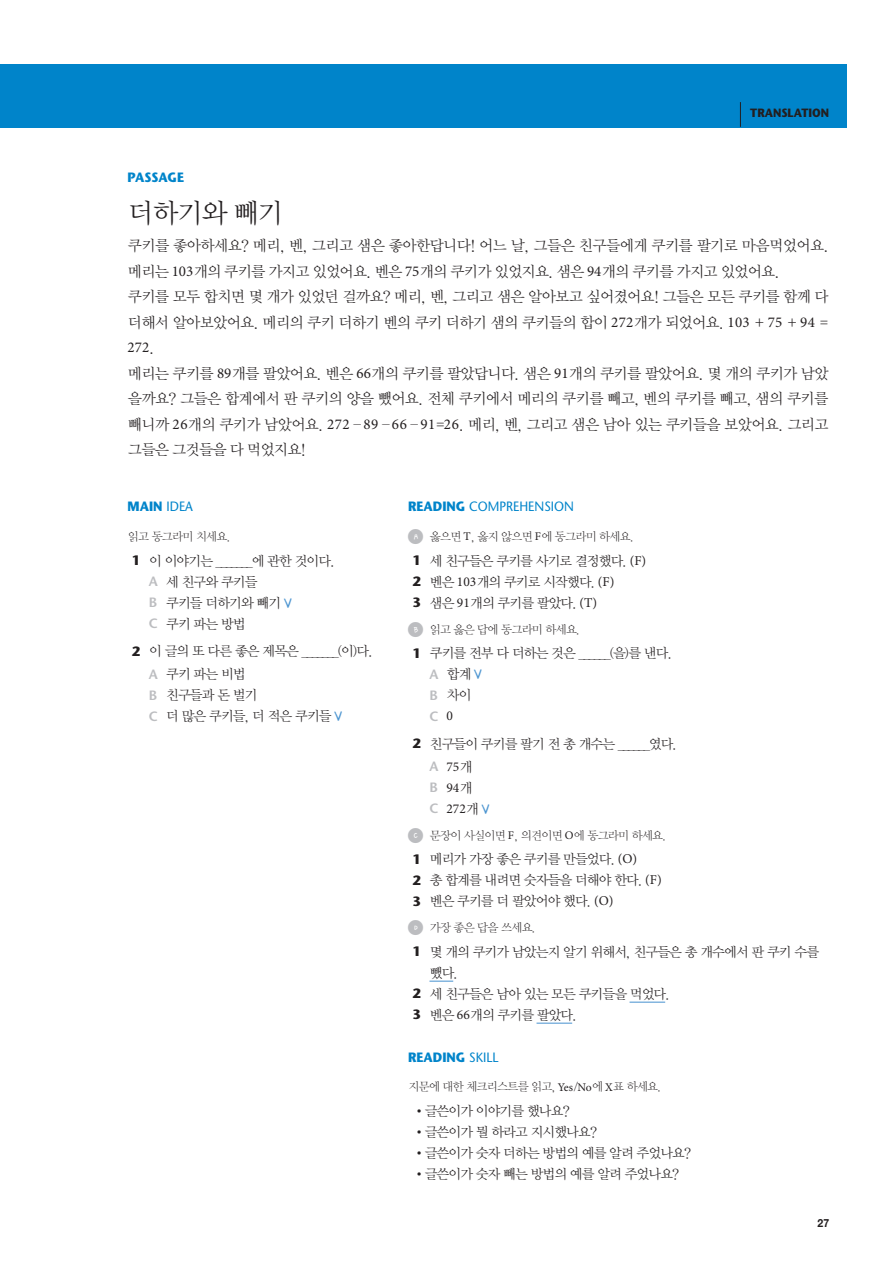
<style>
.page{position:relative;width:893px;height:1263px;background:#fff}
.page>*{position:absolute;margin:0;border:0;box-sizing:border-box;transform-origin:0 0}
.t1{font:27px "Y Mj O12";letter-spacing:-.09em;color:#231f20}
.t2{font:15px/25.5px "Y Mj O12";letter-spacing:-.1em;color:#231f20}
.t3{font:15px "Minion Pro";color:#231f20}
.t4{font:13.5px/21px "Y Mj O12";letter-spacing:-.12em;color:#231f20}
.t5{font:700 13.5px "Stone Sans";color:#0084ca;scale:.93 1}
.t6{font:13.5px "Stone Sans";color:#0084ca;scale:.93 1}
.t7{font:13.5px/21px "Minion Pro";color:#231f20}
.t8{font:600 13.5px "Stone Sans";color:#bcbdc0}
.t9{font:700 12px "Stone Sans";color:#231f20;scale:.93 1}
.t10{font:11.7px "Y Mj O11";letter-spacing:-.12em;color:#231f20}
.t11{font:700 11.25px "Helvetica Neue";color:#231f20;scale:.93 1}
.s1{font-family:"Minion Pro"}
.s2{font-family:"Y Mj O12"}
.s3{font-weight:400}
.s4{font-family:"Stone Sans";font-weight:700}
.s5{font-family:"Stone Sans";font-weight:600;color:#bcbdc0}
.s6{font-family:"Scrogglet";color:#4e96d1}
.s7{font-weight:700}
.s8{font-family:"Jang NUM Kwang Soo";font-size:15px;color:#bcbdc0}
.s9{font-family:"Minion Pro";font-weight:400;color:#231f20}
</style>
<div class="page">
<div style="left:0;top:64px;width:846px;height:64px;background:#0084ca"></div>
<svg style="left:740px;top:102px;width:1px;height:25px"></svg>
<svg style="left:429px;top:981px;width:24px;height:1px"></svg>
<hr style="left:630px;top:1002px;width:35px;height:1px;background:#4e96d1">
<hr style="left:537px;top:1023px;width:35px;height:1px;background:#4e96d1">
<p class="t9" style="left:750px;top:105px;width:86px">TRANSLATION</p>
<p class="t5" style="left:128px;top:168px;width:62px">PASSAGE</p>
<h1 class="t1" style="left:128px;top:196px;width:158px">더하기와 빼기</h1>
<p class="t2" style="left:128px;top:233px;width:703px">쿠키를 좋아하세요? 메리, 벤, 그리고 샘은 좋아한답니다! 어느 날, 그들은 친구들에게 쿠키를 팔기로 마음먹었어요. 메리는 <span class="s1">103</span>개의 쿠키를 가지고 있었어요. 벤은 <span class="s1">75</span>개의 쿠키가 있었지요. 샘은 <span class="s1">94</span>개의 쿠키를 가지고 있었어요.<br>쿠키를 모두 합치면 몇 개가 있었던 걸까요? 메리, 벤, 그리고 샘은 알아보고 싶어졌어요! 그들은 모든 쿠키를 함께 다 더해서 알아보았어요. 메리의 쿠키 더하기 벤의 쿠키 더하기 샘의 쿠키들의 합이 <span class="s1">272</span>개가 되었어요. <span class="s1">103</span> + <span class="s1">75</span> + <span class="s1">94</span> =</p>
<p class="t3" style="left:128px;top:338px;width:29px">272<span class="s2">.</span></p>
<p class="t2" style="left:128px;top:360px;width:703px;text-align:justify">메리는 쿠키를 <span class="s1">89</span>개를 팔았어요. 벤은 <span class="s1">66</span>개의 쿠키를 팔았답니다. 샘은 <span class="s1">91</span>개의 쿠키를 팔았어요. 몇 개의 쿠키가 남았 을까요? 그들은 합계에서 판 쿠키의 양을 뺐어요. 전체 쿠키에서 메리의 쿠키를 빼고, 벤의 쿠키를 빼고, 샘의 쿠키를 빼니까 <span class="s1">26</span>개의 쿠키가 남았어요. <span class="s1">272</span>–<span class="s1">89</span>–<span class="s1">66</span>–<span class="s1">91</span>=<span class="s1">26</span>. 메리, 벤, 그리고 샘은 남아 있는 쿠키들을 보았어요. 그리고 그들은 그것들을 다 먹었지요!</p>
<p class="t5" style="left:128px;top:498px;width:72px">MAIN <span class="s3">I DEA</span></p>
<p class="t10" style="left:128px;top:529px;width:105px">읽고 동그라미 치세요.</p>
<p class="t4" style="left:149px;top:550px;width:188px;text-indent:-17px"><span class="s4">1</span> 이 이야기는 _______에 관한 것이다.<br><span class="s5">A</span> 세 친구와 쿠키들<br><span class="s5">B</span> 쿠키들 더하기와 빼기 <span class="s6">V<br></span><span class="s5">C</span> 쿠키 파는 방법</p>
<p class="t4" style="left:149px;top:639px;width:226px;line-height:23.1px;text-indent:-17px"><span class="s4">2</span> 이 글의 또 다른 좋은 제목은 _______(이)다.<br><span class="s5">A</span> 쿠키 파는 비법</p>
<p class="t4" style="left:149px;top:685px;width:195px"><span class="s5">B</span> 친구들과 돈 벌기<br><span class="s5">C</span> 더 많은 쿠키들, 더 적은 쿠키들 <span class="s6">V</span></p>
<p class="t6" style="left:408px;top:498px;width:180px"><span class="s7">READING</span> COMPREHENSION</p>
<p class="t10" style="left:408px;top:529px;width:228px"><span class="s8">A</span> 옳으면 <span class="s1">T</span>, 옳지 않으면 <span class="s1">F</span>에 동그라미 하세요.</p>
<p class="t4" style="left:412px;top:550px;width:235px"><span class="s4">1</span> 세 친구들은 쿠키를 사기로 결정했다. <span class="s1">(F)<br></span><span class="s4">2</span> 벤은 <span class="s1">103</span>개의 쿠키로 시작했다. <span class="s1">(F)<br></span><span class="s4">3</span> 샘은 <span class="s1">91</span>개의 쿠키를 팔았다. <span class="s1">(T)</span></p>
<p class="t10" style="left:408px;top:622px;width:174px"><span class="s8">B</span> 읽고 옳은 답에 동그라미 하세요.</p>
<p class="t4" style="left:429px;top:643px;width:245px;text-indent:-17px"><span class="s4">1</span> 쿠키를 전부 다 더하는 것은 ______(을)를 낸다.<br><span class="s5">A</span> 합계 <span class="s6">V<br></span><span class="s5">B</span> 차이</p>
<p class="t8" style="left:429px;top:708px;width:25px">C <span class="s9">0</span></p>
<p class="t4" style="left:412px;top:733px;width:267px"><span class="s4">2</span> 친구들이 쿠키를 팔기 전 총 개수는 ______였다.</p>
<p class="t7" style="left:429px;top:756px;width:62px"><span class="s5">A</span> 75<span class="s2">개<br></span><span class="s5">B</span> 94<span class="s2">개<br></span><span class="s5">C</span> 272<span class="s2">개</span><span class="s6">V</span></p>
<p class="t10" style="left:408px;top:828px;width:260px"><span class="s8">C</span> 문장이 사실이면 <span class="s1">F</span>, 의견이면 <span class="s1">O</span>에 동그라미 하세요.</p>
<p class="t4" style="left:412px;top:849px;width:251px"><span class="s4">1</span> 메리가 가장 좋은 쿠키를 만들었다. <span class="s1">(O)<br></span><span class="s4">2</span> 총 합계를 내려면 숫자들을 더해야 한다. <span class="s1">(F)<br></span><span class="s4">3</span> 벤은 쿠키를 더 팔았어야 했다. <span class="s1">(O)</span></p>
<p class="t10" style="left:408px;top:920px;width:130px"><span class="s8">D</span> 가장 좋은 답을 쓰세요.</p>
<p class="t4" style="left:412px;top:941px;width:409px"><span class="s4">1</span> 몇 개의 쿠키가 남았는지 알기 위해서, 친구들은 총 개수에서 판 쿠키 수를</p>
<p class="t4" style="left:429px;top:962px;width:31px">뺐다.</p>
<p class="t4" style="left:412px;top:983px;width:260px"><span class="s4">2</span> 세 친구들은 남아 있는 모든 쿠키들을 먹었다.</p>
<p class="t4" style="left:412px;top:1004px;width:167px"><span class="s4">3</span> 벤은 <span class="s1">66</span>개의 쿠키를 팔았다.</p>
<p class="t5" style="left:408px;top:1048px;width:99px">READING <span class="s3">SKILL</span></p>
<p class="t10" style="left:408px;top:1080px;width:255px">지문에 대한 체크리스트를 읽고, <span class="s1">Yes</span>/<span class="s1">No</span>에 <span class="s1">X</span>표 하세요.</p>
<p class="t4" style="left:412px;top:1100px;width:159px">•글쓴이가 이야기를 했나요?</p>
<p class="t4" style="left:412px;top:1121px;width:187px">•글쓴이가 뭘 하라고 지시했나요?</p>
<p class="t4" style="left:412px;top:1142px;width:281px">•글쓴이가 숫자 더하는 방법의 예를 알려 주었나요?</p>
<p class="t4" style="left:412px;top:1163px;width:269px">•글쓴이가 숫자 빼는 방법의 예를 알려 주었나요?</p>
<p class="t11" style="left:817px;top:1216px;width:14px">27</p>
</div>
